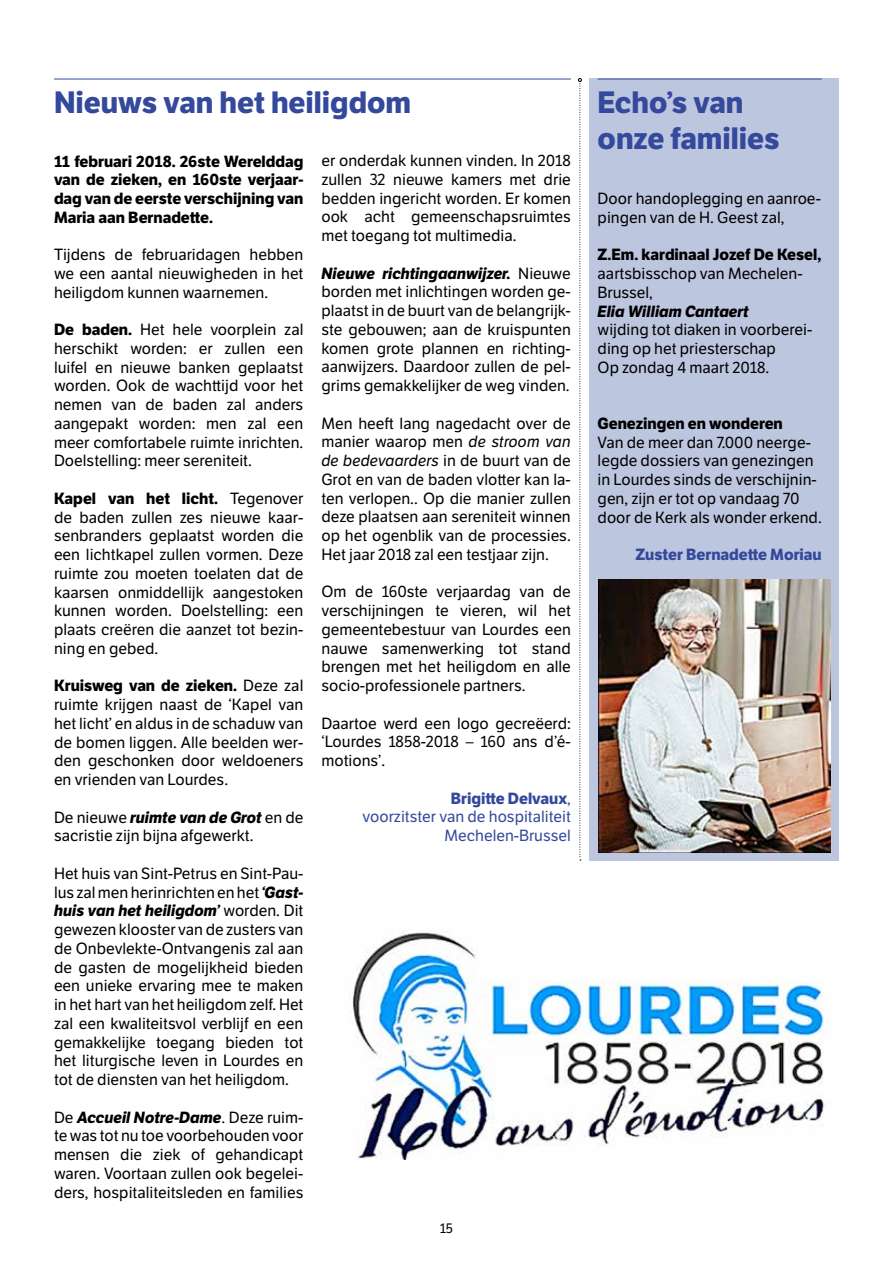
<style>
.page{position:relative;width:893px;height:1263px;background:#fff}
.page>*{position:absolute;margin:0;border:0;box-sizing:border-box;transform-origin:0 0}
.t1{font:700 30px/36px "LFT Etica";color:#34499b}
.t2{font:15.75px/18.8px "LFT Etica";color:#000;text-align:justify}
.t3{font:700 15.75px/18.8px "LFT Etica";color:#000;text-align:justify}
.t4{font:15.75px/18.8px "LFT Etica";color:#34499b;text-align:right}
.t5{font:700 15.75px "LFT Etica";color:#34499b}
.t6{font:italic 700 15.75px "LFT Etica";color:#000}
.t7{font:13.5px "LFT Etica";color:#000}
.s1{font-weight:700}
.s2{font-weight:700;font-style:italic}
.s3{font-style:italic}
</style>
<div class="page">
<div style="left:589px;top:78px;width:250px;height:782px;background:#bdc6df"></div>
<hr style="left:598px;top:79px;width:224px;height:1px;background:#34499b">
<hr style="left:54px;top:79px;width:517px;height:1px;background:#34499b">
<svg style="left:578px;top:78px;width:4px;height:783px"></svg>
<img style="left:599px;top:579px;width:231px;height:274px">
<img style="left:349px;top:932px;width:476px;height:227px">
<h1 class="t1" style="left:54px;top:85px;width:358px">Nieuws van het heiligdom</h1>
<p class="t3" style="left:54px;top:152px;width:251px">11 februari 2018. 26ste Werelddag van de zieken, en 160ste verjaar&shy;dag van de eerste verschijning van Maria aan Bernadette.</p>
<p class="t2" style="left:54px;top:246px;width:251px">Tijdens de februaridagen hebben we een aantal nieuwigheden in het heiligdom kunnen waarnemen.</p>
<p class="t2" style="left:54px;top:321px;width:251px"><span class="s1">De baden.</span> Het hele voorplein zal herschikt worden: er zullen een luifel en nieuwe banken geplaatst worden. Ook de wachttijd voor het nemen van de baden zal anders aangepakt worden: men zal een meer comfortabele ruimte inrichten.<br>Doelstelling: meer sereniteit.</p>
<p class="t2" style="left:54px;top:489px;width:251px"><span class="s1">Kapel van het licht.</span> Tegenover de baden zullen zes nieuwe kaar&shy;senbranders geplaatst worden die een lichtkapel zullen vormen. Deze ruimte zou moeten toelaten dat de kaarsen onmiddellijk aangestoken kunnen worden. Doelstelling: een plaats creëren die aanzet tot bezin&shy;ning en gebed.</p>
<p class="t2" style="left:54px;top:677px;width:251px"><span class="s1">Kruisweg van de zieken.</span> Deze zal ruimte krijgen naast de ‘Kapel van het licht’ en aldus in de schaduw van de bomen liggen. Alle beelden wer&shy;den geschonken door weldoeners en vrienden van Lourdes.</p>
<p class="t2" style="left:54px;top:808px;width:251px">De nieuwe <span class="s2">ruimte van de Grot</span> en de sacristie zijn bijna afgewerkt.</p>
<p class="t2" style="left:54px;top:864px;width:251px">Het huis van Sint-Petrus en Sint-Pau&shy;lus zal men herinrichten en het <span class="s2">‘Gast&shy;huis van het heiligdom’</span> worden. Dit gewezen klooster van de zusters van de Onbevlekte-Ontvangenis zal aan de gasten de mogelijkheid bieden een unieke ervaring mee te maken in het hart van het heiligdom zelf. Het zal een kwaliteitsvol verblijf en een gemakkelijke toegang bieden tot het liturgische leven in Lourdes en tot de diensten van het heiligdom.</p>
<p class="t2" style="left:54px;top:1108px;width:251px">De <span class="s2">Accueil Notre-Dame</span>. Deze ruim&shy;te was tot nu toe voorbehouden voor mensen die ziek of gehandicapt waren. Voortaan zullen ook begelei&shy;ders, hospitaliteitsleden en families</p>
<p class="t2" style="left:321px;top:152px;width:251px">er onderdak kunnen vinden. In 2018 zullen 32 nieuwe kamers met drie bedden ingericht worden. Er komen ook acht gemeenschapsruimtes met toegang tot multimedia.</p>
<p class="t2" style="left:321px;top:264px;width:251px"><span class="s2">Nieuwe richtingaanwijzer.</span> Nieuwe borden met inlichtingen worden ge&shy;plaatst in de buurt van de belangrijk&shy;ste gebouwen; aan de kruispunten komen grote plannen en richting&shy;aanwijzers. Daardoor zullen de pel&shy;grims gemakkelijker de weg vinden.</p>
<p class="t2" style="left:321px;top:414px;width:251px">Men heeft lang nagedacht over de manier waarop men <span class="s3">de stroom van de bedevaarders</span> in de buurt van de Grot en van de baden vlotter kan la&shy;ten verlopen.. Op die manier zullen deze plaatsen aan sereniteit winnen op het ogenblik van de processies.<br>Het jaar 2018 zal een testjaar zijn.</p>
<p class="t2" style="left:321px;top:583px;width:251px">Om de 160ste verjaardag van de verschijningen te vieren, wil het gemeentebestuur van Lourdes een nauwe samenwerking tot stand brengen met het heiligdom en alle socio-professionele partners.</p>
<p class="t2" style="left:321px;top:714px;width:251px">Daartoe werd een logo gecreëerd: ‘Lourdes 1858-2018 – 160 ans d’é&shy;motions’.</p>
<p class="t4" style="left:363px;top:789px;width:210px"><span class="s1">Brigitte Delvaux</span>,<br>voorzitster van de hospitaliteit<br>Mechelen-Brussel</p>
<p class="t7" style="left:440px;top:1220px;width:15px">15</p>
<h1 class="t1" style="left:598px;top:85px;width:184px">Echo’s van onze families</h1>
<p class="t2" style="left:598px;top:189px;width:225px">Door handoplegging en aanroe&shy;pingen van de H. Geest zal,</p>
<p class="t3" style="left:598px;top:245px;width:225px">Z.Em. kardinaal Jozef De Kesel,</p>
<p class="t2" style="left:598px;top:264px;width:207px">aartsbisschop van Mechelen-<br>Brussel,</p>
<p class="t6" style="left:598px;top:301px;width:153px">Elia William Cantaert</p>
<p class="t2" style="left:598px;top:321px;width:216px;text-align:left">wijding tot diaken in voorberei&shy;ding op het priesterschap<br>Op zondag 4 maart 2018.</p>
<p class="t3" style="left:598px;top:414px;width:187px">Genezingen en wonderen</p>
<p class="t2" style="left:598px;top:433px;width:226px;text-align:left">Van de meer dan 7.000 neerge&shy;legde dossiers van genezingen in Lourdes sinds de verschijnin&shy;gen, zijn er tot op vandaag 70 door de Kerk als wonder erkend.</p>
<p class="t5" style="left:635px;top:545px;width:188px">Zuster Bernadette Moriau</p>
</div>
